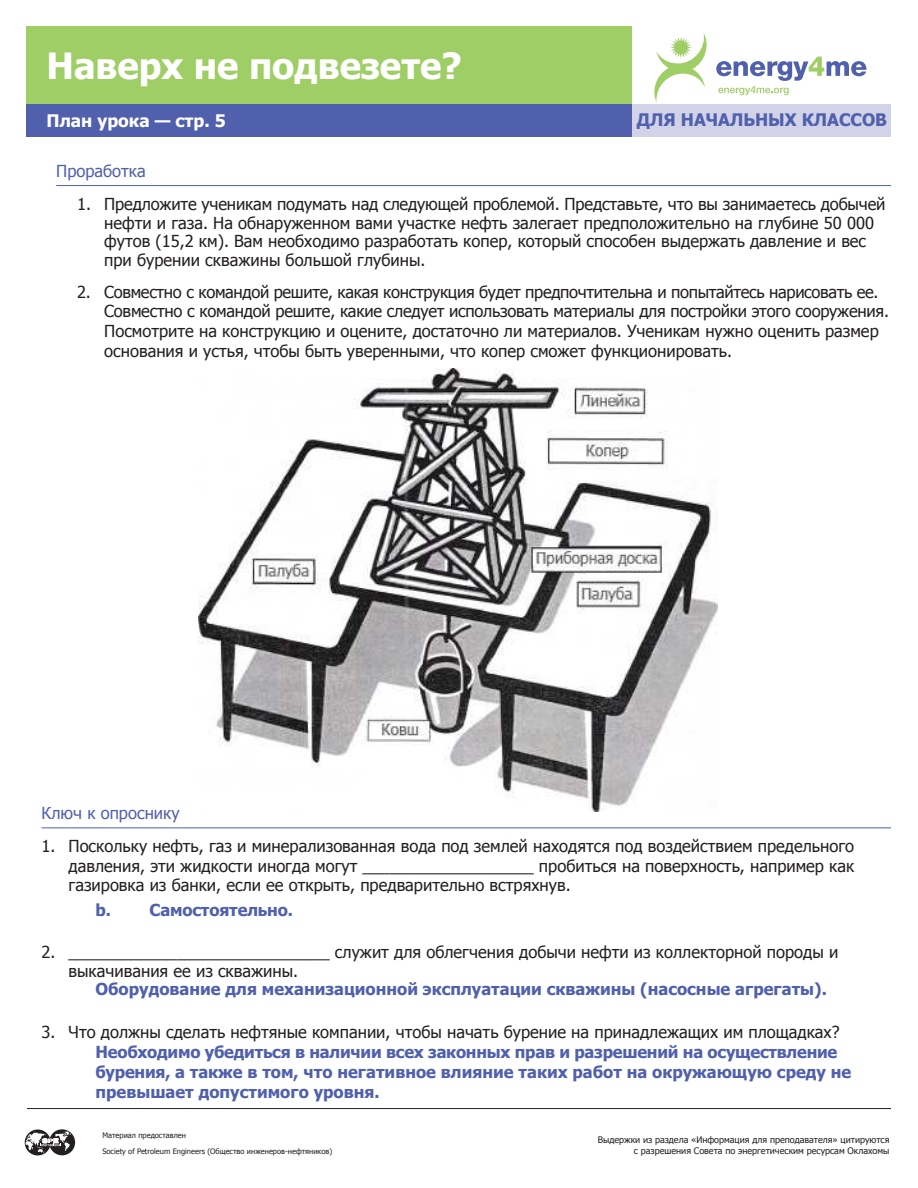
<style>
.page{position:relative;width:918px;height:1188px;background:#fff}
.page>*{position:absolute;margin:0;border:0;box-sizing:border-box;transform-origin:0 0}
.t1{font:700 36px "Tahoma";color:#fff}
.t2{font:700 17.25px "Tahoma";color:#5060ac}
.t3{font:700 17.25px "Tahoma";color:#fff}
.t4{font:16.5px/18.8px "Tahoma";color:#231f20}
.t5{font:700 16.5px/19.8px "Tahoma";color:#5060ac}
.t6{font:16.5px "Tahoma";color:#5060ac}
.t7{font:9px/10.8px "Tahoma";color:#231f20;text-align:right}
.t8{font:7.5px/15.8px "Tahoma";color:#231f20}
</style>
<div class="page">
<div style="left:632px;top:104px;width:259px;height:33px;background:#d2d3e9"></div>
<svg style="left:25px;top:1129px;width:26px;height:26px"></svg>
<div style="left:49px;top:1129px;width:26px;height:26px;background:#231f20;border-radius:50%"></div>
<svg style="left:26px;top:1131px;width:45px;height:22px"></svg>
<div style="left:26px;top:26px;width:606px;height:77px;background:#9fce66"></div>
<svg style="left:654px;top:33px;width:213px;height:69px"></svg>
<hr style="left:27px;top:1108px;width:864px;height:1px;background:#231f20">
<hr style="left:42px;top:828px;width:849px;height:1px;background:#5060ac">
<div style="left:26px;top:104px;width:606px;height:33px;background:#5060ac"></div>
<img style="left:198px;top:369px;width:519px;height:442px">
<hr style="left:56px;top:185px;width:835px;height:1px;background:#5060ac">
<h1 class="t1" style="left:46px;top:40px;width:417px">Наверх не подвезете?</h1>
<p class="t3" style="left:46px;top:109px;width:181px">План урока — стр. 5</p>
<p class="t2" style="left:637px;top:108px;width:252px">ДЛЯ НАЧАЛЬНЫХ КЛАССОВ</p>
<p class="t6" style="left:56px;top:160px;width:91px">Проработка</p>
<p class="t4" style="left:104px;top:194px;width:783px;text-indent:-27px">1. Предложите ученикам подумать над следующей проблемой. Представьте, что вы занимаетесь добычей нефти и газа. На обнаруженном вами участке нефть залегает предположительно на глубине 50 000 футов (15,2 км). Вам необходимо разработать копер, который способен выдержать давление и вес при бурении скважины большой глубины.</p>
<p class="t4" style="left:104px;top:282px;width:786px;line-height:19.5px;text-indent:-27px">2. Совместно с командой решите, какая конструкция будет предпочтительна и попытайтесь нарисовать ее.<br>Совместно с командой решите, какие следует использовать материалы для постройки этого сооружения.<br>Посмотрите на конструкцию и оцените, достаточно ли материалов. Ученикам нужно оценить размер основания и устья, чтобы быть уверенными, что копер сможет функционировать.</p>
<p class="t6" style="left:42px;top:802px;width:140px">Ключ к опроснику</p>
<p class="t4" style="left:69px;top:836px;width:787px;line-height:19.2px;text-align:justify;text-indent:-27px">1. Поскольку нефть, газ и минерализованная вода под землей находятся под воздействием предельного давления, эти жидкости иногда могут ___________________ пробиться на поверхность, например как газировка из банки, если ее открыть, предварительно встряхнув.</p>
<p class="t5" style="left:96px;top:899px;width:199px">b. Самостоятельно.</p>
<p class="t4" style="left:69px;top:942px;width:771px;text-indent:-27px">2. _____________________________ служит для облегчения добычи нефти из коллекторной породы и выкачивания ее из скважины.</p>
<p class="t5" style="left:96px;top:978px;width:733px">Оборудование для механизационной эксплуатации скважины (насосные агрегаты).</p>
<p class="t4" style="left:42px;top:1022px;width:800px">3. Что должны сделать нефтяные компании, чтобы начать бурение на принадлежащих им площадках?</p>
<p class="t5" style="left:96px;top:1041px;width:757px">Необходимо убедиться в наличии всех законных прав и разрешений на осуществление бурения, а также в том, что негативное влияние таких работ на окружающую среду не превышает допустимого уровня.</p>
<p class="t8" style="left:102px;top:1127px;width:231px">Материал предоставлен<br>Society of Petroleum Engineers (Общество инженеров-нефтяников)</p>
<p class="t7" style="left:598px;top:1134px;width:293px">Выдержки из раздела «Информация для преподавателя» цитируются с разрешения Совета по энергетическим ресурсам Оклахомы</p>
</div>
